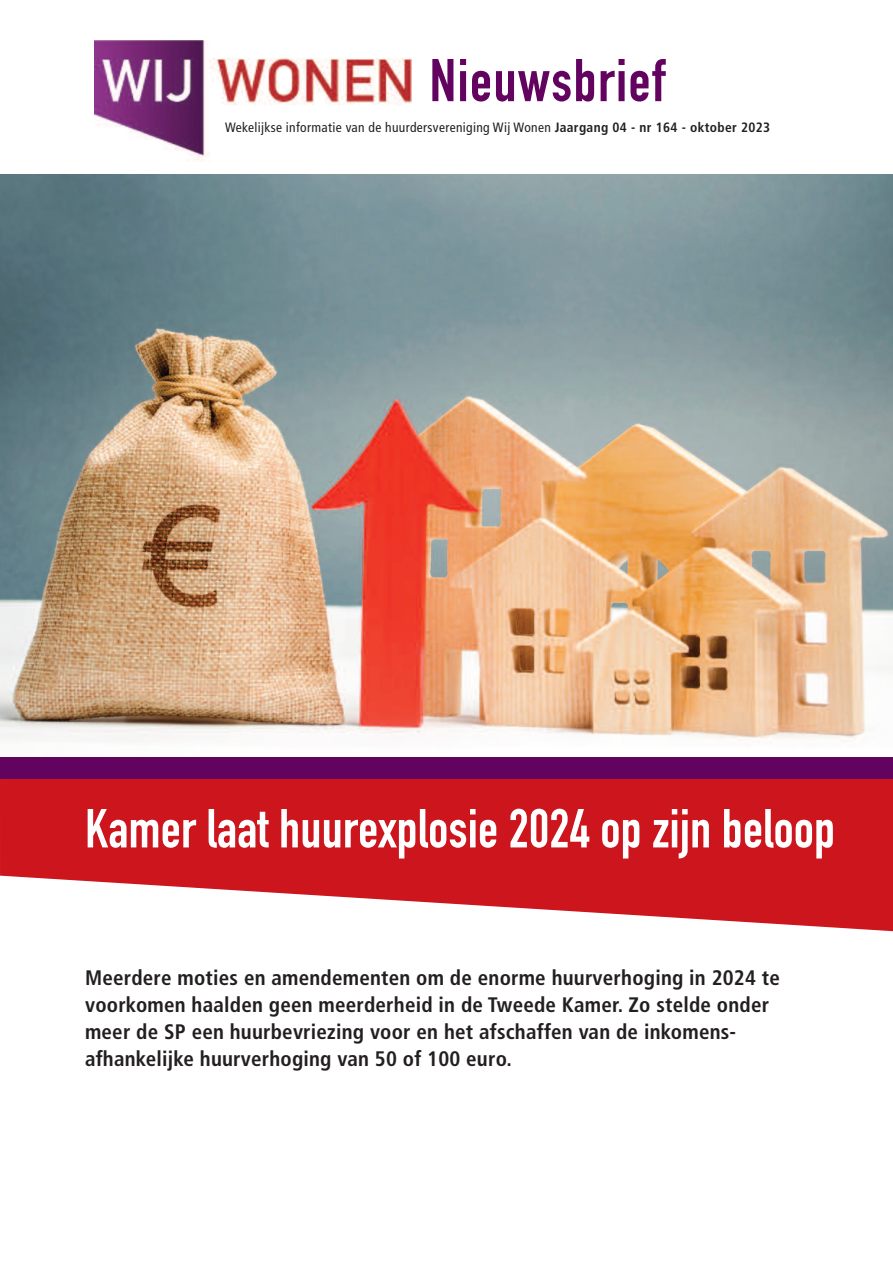
<style>
.page{position:relative;width:893px;height:1263px;background:#fff}
.page>*{position:absolute;margin:0;border:0;box-sizing:border-box;transform-origin:0 0}
.t1{font:700 59.25px "DIN Condensed";letter-spacing:.025em;color:#62035f}
.t2{font:700 54px "DIN Condensed";letter-spacing:.005em;color:#fff}
.t3{font:700 condensed 21px/27px "Frutiger";letter-spacing:.01em;color:#231f20}
.t4{font:condensed 13.5px "Frutiger";letter-spacing:.025em;color:#231f20}
.s1{font-weight:700}
</style>
<div class="page">
<img style="left:0;top:174px;width:893px;height:569px">
<svg style="left:0;top:778px;width:893px;height:153px;fill:#cd151d"></svg>
<img style="left:95px;top:40px;width:316px;height:122px">
<div style="left:0;top:757px;width:893px;height:21px;background:#62035f"></div>
<h1 class="t1" style="left:430px;top:41px;width:237px">Nieuwsbrief</h1>
<p class="t4" style="left:225px;top:122px;width:547px">Wekelijkse informatie van de huurdersvereniging Wij Wonen <span class="s1">Jaargang 04 - nr 164 - oktober 2023</span></p>
<h2 class="t2" style="left:85px;top:792px;width:752px">Kamer laat huurexplosie 2024 op zijn beloop</h2>
<p class="t3" style="left:85px;top:966px;width:696px">Meerdere moties en amendementen om de enorme huurverhoging in 2024 te voorkomen haalden geen meerderheid in de Tweede Kamer. Zo stelde onder meer de SP een huurbevriezing voor en het afschaffen van de inkomens&shy;afhankelijke huurverhoging van 50 of 100 euro.</p>
</div>
